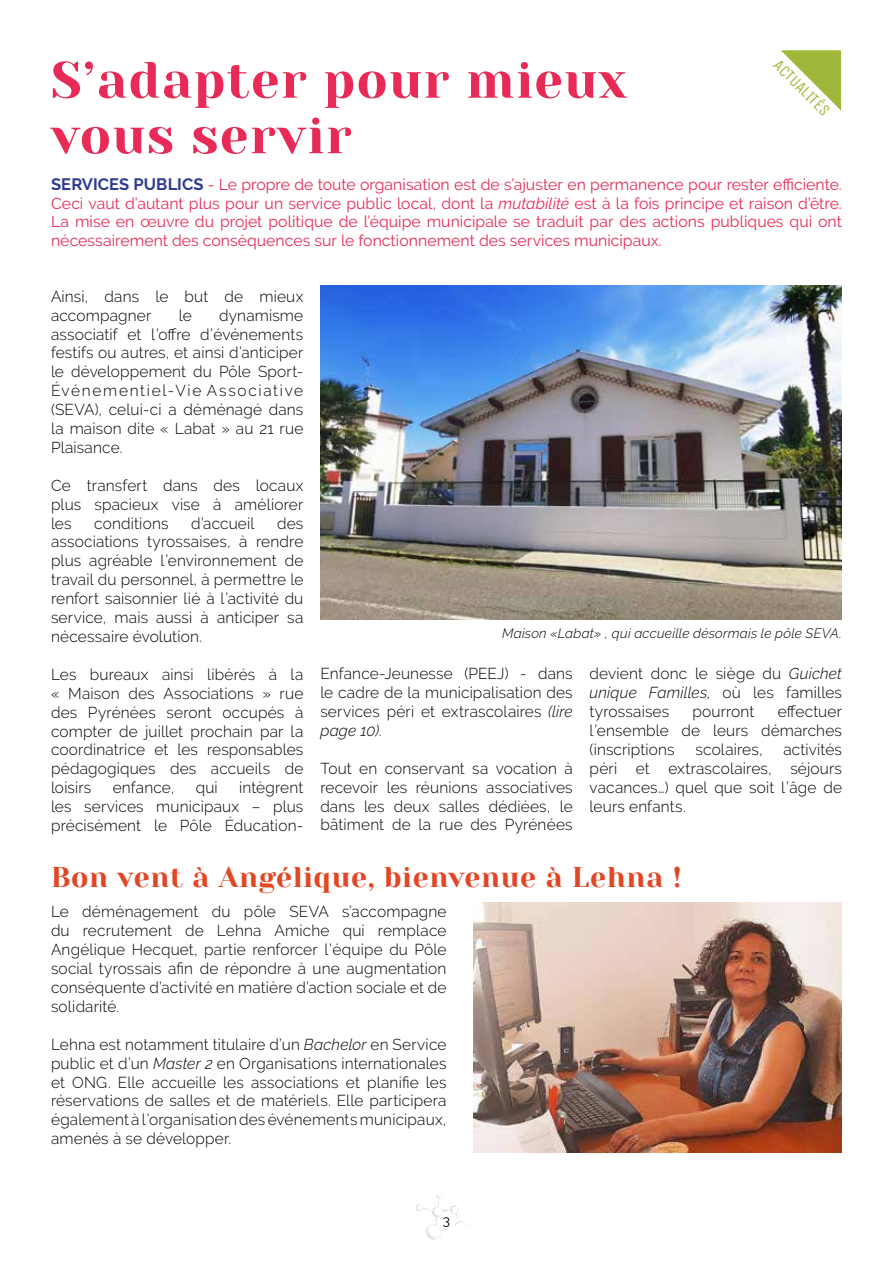
<style>
.page{position:relative;width:893px;height:1263px;background:#fff}
.page>*{position:absolute;margin:0;border:0;box-sizing:border-box;transform-origin:0 0}
.t1{font:51px/55.5px "Yeseva One";letter-spacing:.025em;color:#e72b56}
.t2{font:28.5px "Yeseva One";letter-spacing:.025em;color:#e14725}
.t3{font:16.5px "Unica One";color:#a0b839}
.t4{font:300 15.75px/18.9px "Raleway";letter-spacing:.01em;color:#000;text-align:justify}
.t5{font:15.75px/18.9px "Raleway";letter-spacing:.005em;color:#e72b56;text-align:justify}
.t6{font:italic 300 13.5px "Raleway";letter-spacing:.02em;color:#000}
.t7{font:13.5px "Raleway";color:#000}
.s1{font-weight:700;font-size:16.5px;color:#2e3c91}
.s2{font-style:italic}
</style>
<div class="page">
<svg style="left:416px;top:1193px;width:51px;height:47px"></svg>
<img style="left:320px;top:286px;width:522px;height:334px">
<img style="left:473px;top:903px;width:369px;height:249px">
<svg style="left:781px;top:50px;width:60px;height:61px"></svg>
<h1 class="t1" style="left:51px;top:50px;width:577px">S’adapter pour mieux vous servir</h1>
<p class="t3" style="left:783px;top:55px;width:74px;rotate:45deg">ACTUALITÉS</p>
<p class="t5" style="left:51px;top:175px;width:792px"><span class="s1">SERVICES PUBLICS</span> - Le propre de toute organisation est de s’ajuster en permanence pour rester efficiente.<br>Ceci vaut d’autant plus pour un service public local, dont la <span class="s2">mutabilité</span> est à la fois principe et raison d’être.<br>La mise en œuvre du projet politique de l’équipe municipale se traduit par des actions publiques qui ont nécessairement des conséquences sur le fonctionnement des services municipaux.</p>
<p class="t4" style="left:51px;top:287px;width:254px">Ainsi, dans le but de mieux accompagner</p>
<p class="t4" style="left:51px;top:306px;width:254px;text-indent:168px">dynamisme associatif et l’offre d’événements festifs ou autres, et ainsi d’anticiper le développement du Pôle Sport-Événementiel-Vie Associative (SEVA), celui-ci a déménagé dans la maison dite « Labat » au 21 rue Plaisance.</p>
<p class="t4" style="left:51px;top:476px;width:254px">Ce transfert dans des locaux plus spacieux vise à améliorer les</p>
<p class="t4" style="left:179px;top:306px;width:14px">le</p>
<p class="t4" style="left:51px;top:513px;width:254px;text-indent:226px">des associations tyrossaises, à rendre plus agréable l’environnement de travail du personnel, à permettre le renfort saisonnier lié à l’activité du service, mais aussi à anticiper sa nécessaire évolution.</p>
<p class="t4" style="left:51px;top:665px;width:254px">Les bureaux ainsi libérés à la « Maison des Associations » rue des Pyrénées seront occupés à compter de juillet prochain par la coordinatrice et les responsables pédagogiques des accueils de loisirs</p>
<p class="t4" style="left:94px;top:513px;width:76px">conditions</p>
<p class="t4" style="left:191px;top:513px;width:65px">d’accueil</p>
<p class="t4" style="left:113px;top:778px;width:63px">enfance,</p>
<p class="t4" style="left:196px;top:778px;width:24px">qui</p>
<p class="t4" style="left:51px;top:778px;width:254px;text-indent:188px">intègrent les services municipaux – plus précisément le Pôle Éducation-</p>
<p class="t6" style="left:502px;top:625px;width:341px">Maison «Labat» , qui accueille désormais le pôle SEVA.</p>
<p class="t4" style="left:320px;top:664px;width:254px">Enfance-Jeunesse (PEEJ) - dans le cadre de la municipalisation des services péri et extrascolaires <span class="s2">(lire page 10)</span>.</p>
<p class="t4" style="left:320px;top:759px;width:254px">Tout en conservant sa vocation à recevoir les réunions associatives dans les deux salles dédiées, le bâtiment de la rue des Pyrénées</p>
<p class="t4" style="left:590px;top:664px;width:254px">devient donc le siège du <span class="s2">Guichet unique Familles</span>, où les familles tyrossaises</p>
<p class="t4" style="left:590px;top:702px;width:254px;text-indent:188px">effectuer l’ensemble de leurs démarches (inscriptions</p>
<p class="t4" style="left:692px;top:702px;width:63px">pourront</p>
<p class="t4" style="left:590px;top:740px;width:254px;text-indent:194px">activités péri et extrascolaires, séjours vacances…) quel que soit l’âge de leurs enfants.</p>
<p class="t4" style="left:695px;top:740px;width:69px">scolaires,</p>
<h2 class="t2" style="left:51px;top:856px;width:632px">Bon vent à Angélique, bienvenue à Lehna !</h2>
<p class="t4" style="left:51px;top:902px;width:397px">Le déménagement du pôle SEVA s’accompagne du recrutement de Lehna Amiche qui remplace Angélique Hecquet, partie renforcer l’équipe du Pôle social tyrossais afin de répondre à une augmentation conséquente d’activité en matière d’action sociale et de solidarité.</p>
<p class="t4" style="left:51px;top:1035px;width:397px">Lehna est notamment titulaire d’un <span class="s2">Bachelor</span> en Service public et d’un <span class="s2">Master 2</span> en Organisations internationales et ONG. Elle accueille les associations et planifie les réservations de salles et de matériels. Elle participera également à l’organisation des événements municipaux, amenés à se développer.</p>
<p class="t7" style="left:443px;top:1212px;width:9px">3</p>
</div>
